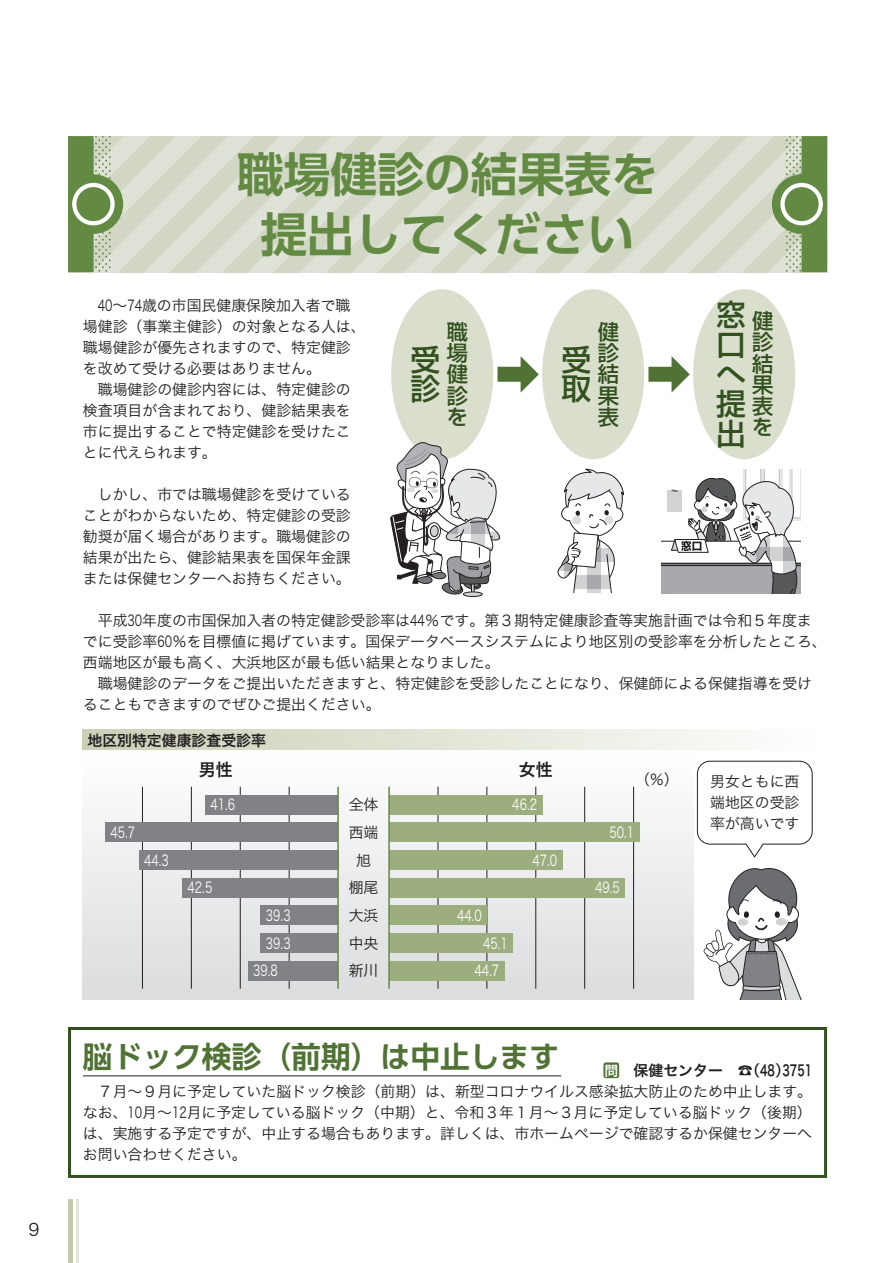
<style>
.page{position:relative;width:893px;height:1263px;background:#fff}
.page>*{position:absolute;margin:0;border:0;box-sizing:border-box;transform-origin:0 0}
.t1{font:700 46.8px/60px "UD Shin Go Pr 6 N De";color:#638a42;text-align:center}
.t2{font:700 29.7px "UD Shin Go Pr 6 N De";color:#507335}
.t3{font:500 29.7px/29.7px "Shin Go Pro";color:#32511f}
.t4{font:500 21.3px/21.3px "Shin Go Pro";color:#32511f;text-align:justify}
.t5{font:16.95px "Hira Kaku Pro W6";color:#231f20}
.t6{font:16.95px "Hira Kaku Pro W3";color:#231f20}
.t7{font:14.85px/21px "Hira Kaku Pro W3";color:#231f20;text-align:justify}
.t8{font:14.85px/21px "Hira Kaku Pro W3";color:#231f20;scale:.75 1}
.t9{font:14.85px/27.6px "Hira Kaku Pro W3";color:#fff;scale:.75 1}
.t10{font:14.85px "Hira Kaku Pro W6";color:#231f20}
.t11{font:500 14.85px "Shin Go Pro";color:#231f20}
.t12{font:14.85px "Hira Kaku Pro W6";color:#231f20;scale:.7 1}
.s1{font-family:"Hira Kaku Pro W6";font-weight:400}
.s2{font-size:13.8px;color:#fff}
.s3{color:#507335}
</style>
<div class="page">
<div style="left:68px;top:136px;width:759px;height:136px;background:#d8dccd"></div>
<svg style="left:68px;top:136px;width:55px;height:136px"></svg>
<svg style="left:72px;top:183px;width:43px;height:42px"></svg>
<div style="left:76px;top:187px;width:34px;height:34px;background:#638a42;border-radius:50%"></div>
<svg style="left:772px;top:136px;width:55px;height:136px"></svg>
<svg style="left:780px;top:183px;width:43px;height:42px"></svg>
<div style="left:785px;top:187px;width:34px;height:34px;background:#638a42;border-radius:50%"></div>
<div style="left:83px;top:729px;width:729px;height:21px;background:linear-gradient(to right,#c9cfb5,#fcfdfc)"></div>
<div style="left:693px;top:289px;width:102px;height:170px;background:#dadecc;border-radius:50%"></div>
<div style="left:542px;top:289px;width:102px;height:170px;background:#dadecc;border-radius:50%"></div>
<div style="left:648px;top:367px;width:26px;height:15px;background:#507335"></div>
<svg style="left:671px;top:356px;width:19px;height:37px"></svg>
<div style="left:497px;top:367px;width:26px;height:15px;background:#507335"></div>
<svg style="left:521px;top:356px;width:18px;height:36px"></svg>
<svg style="left:557px;top:468px;width:67px;height:124px"></svg>
<svg style="left:390px;top:272px;width:113px;height:325px"></svg>
<svg style="left:662px;top:469px;width:138px;height:124px"></svg>
<svg style="left:703px;top:868px;width:99px;height:131px"></svg>
<div style="left:83px;top:750px;width:610px;height:249px;background:linear-gradient(to bottom,#fcfcfc,#d9dbdd)"></div>
<hr style="left:438px;top:787px;width:1px;height:202px;background:#231f20">
<hr style="left:142px;top:787px;width:1px;height:202px;background:#231f20">
<hr style="left:487px;top:787px;width:1px;height:202px;background:#231f20">
<hr style="left:191px;top:787px;width:1px;height:202px;background:#231f20">
<hr style="left:535px;top:787px;width:1px;height:202px;background:#231f20">
<hr style="left:240px;top:787px;width:1px;height:202px;background:#231f20">
<hr style="left:584px;top:787px;width:1px;height:202px;background:#231f20">
<hr style="left:289px;top:787px;width:1px;height:202px;background:#231f20">
<hr style="left:633px;top:787px;width:1px;height:202px;background:#231f20">
<div style="left:248px;top:961px;width:90px;height:19px;background:#808285"></div>
<div style="left:389px;top:961px;width:115px;height:19px;background:#9dae7e"></div>
<div style="left:389px;top:933px;width:124px;height:19px;background:#9dae7e"></div>
<div style="left:261px;top:906px;width:77px;height:19px;background:#808285"></div>
<div style="left:261px;top:933px;width:77px;height:19px;background:#808285"></div>
<div style="left:389px;top:906px;width:98px;height:19px;background:#9dae7e"></div>
<div style="left:182px;top:878px;width:156px;height:19px;background:#808285"></div>
<div style="left:389px;top:878px;width:236px;height:19px;background:#9dae7e"></div>
<div style="left:139px;top:850px;width:199px;height:20px;background:#808285"></div>
<div style="left:389px;top:850px;width:173px;height:20px;background:#9dae7e"></div>
<div style="left:105px;top:823px;width:233px;height:19px;background:#808285"></div>
<div style="left:389px;top:823px;width:250px;height:19px;background:#9dae7e"></div>
<div style="left:205px;top:795px;width:133px;height:19px;background:#808285"></div>
<div style="left:389px;top:795px;width:153px;height:19px;background:#9dae7e"></div>
<hr style="left:337px;top:787px;width:2px;height:202px;background:#638a42">
<hr style="left:388px;top:787px;width:2px;height:202px;background:#638a42">
<svg style="left:697px;top:761px;width:116px;height:96px"></svg>
<svg style="left:68px;top:1027px;width:759px;height:151px"></svg>
<hr style="left:68px;top:1199px;width:4px;height:64px;background:#c4caad">
<hr style="left:77px;top:1199px;width:2px;height:64px;background:#e2e5d7">
<p class="t6" style="left:28px;top:1214px;width:13px">9</p>
<h1 class="t1" style="left:237px;top:143px;width:422px">職場健診の結果表を提出してください</h1>
<p class="t8" style="left:83px;top:294px;width:379px;text-indent:15px">40～74歳の市国民健康保険加入者で職場健診（事業主健診）の対象となる人は、職場健診が優先されますので、特定健診を改めて受ける必要はありません。</p>
<p class="t7" style="left:83px;top:378px;width:269px;text-indent:15px">職場健診の健診内容には、特定健診の検査項目が含まれており、健診結果表を市に提出することで特定健診を受けたことに代えられます。</p>
<p class="t7" style="left:83px;top:483px;width:269px;text-indent:15px">しかし、市では職場健診を受けていることがわからないため、特定健診の受診勧奨が届く場合があります。職場健診の結果が出たら、健診結果表を国保年金課または保健センターへお持ちください。</p>
<p class="t7" style="left:83px;top:609px;width:745px;text-align:left;text-indent:15px">平成30年度の市国保加入者の特定健診受診率は44％です。第３期特定健康診査等実施計画では令和５年度までに受診率60％を目標値に掲げています。国保データベースシステムにより地区別の受診率を分析したところ、西端地区が最も高く、大浜地区が最も低い結果となりました。</p>
<p class="t7" style="left:83px;top:672px;width:731px;text-indent:15px">職場健診のデータをご提出いただきますと、特定健診を受診したことになり、保健師による保健指導を受けることもできますのでぜひご提出ください。</p>
<h2 class="t3" style="left:716px;top:296px;width:31px;text-align:justify">窓口へ提出</h2>
<h3 class="t4" style="left:752px;top:308px;width:22px">健診結果表を</h3>
<h3 class="t4" style="left:447px;top:318px;width:23px">職場健診を</h3>
<h3 class="t4" style="left:598px;top:318px;width:22px">健診結果表</h3>
<h2 class="t3" style="left:411px;top:341px;width:31px">受診</h2>
<h2 class="t3" style="left:562px;top:341px;width:31px">受取</h2>
<p class="t10" style="left:87px;top:726px;width:180px">地区別特定健康診査受診率</p>
<p class="t5" style="left:199px;top:754px;width:36px">男性</p>
<p class="t5" style="left:519px;top:754px;width:36px">女性</p>
<p class="t9" style="left:210px;top:790px;width:34px">41.6</p>
<p class="t7" style="left:349px;top:793px;width:31px">全体</p>
<p class="t9" style="left:512px;top:790px;width:34px">46.2</p>
<p class="t9" style="left:110px;top:818px;width:34px">45.7</p>
<p class="t7" style="left:349px;top:821px;width:31px">西端</p>
<p class="t9" style="left:144px;top:845px;width:35px">44.3</p>
<p class="t7" style="left:356px;top:848px;width:16px">旭</p>
<p class="t9" style="left:532px;top:845px;width:34px">47.0</p>
<p class="t9" style="left:188px;top:873px;width:34px">42.5</p>
<p class="t7" style="left:349px;top:876px;width:31px">棚尾</p>
<p class="t7" style="left:349px;top:904px;width:31px">大浜</p>
<p class="t9" style="left:266px;top:900px;width:34px">39.3<br>39.3</p>
<p class="t9" style="left:457px;top:900px;width:35px">44.0</p>
<p class="t7" style="left:349px;top:931px;width:31px">中央</p>
<p class="t9" style="left:483px;top:928px;width:34px">45.1</p>
<p class="t9" style="left:253px;top:956px;width:34px">39.8</p>
<p class="t7" style="left:349px;top:959px;width:31px">新川</p>
<p class="t9" style="left:474px;top:956px;width:35px">44.7</p>
<p class="t7" style="left:635px;top:768px;width:45px">)％(</p>
<p class="t9" style="left:609px;top:818px;width:34px">50.1</p>
<p class="t9" style="left:595px;top:873px;width:34px">49.5</p>
<p class="t7" style="left:710px;top:770px;width:91px">男女ともに西</p>
<p class="t7" style="left:710px;top:791px;width:91px">端地区の受診率が高いです</p>
<h2 class="t2" style="left:83px;top:1032px;width:478px">脳ドック検診（前期）は中止します</h2>
<p class="t11" style="left:738px;top:1058px;width:53px">)☎ <span class="s1">48</span>(</p>
<p class="t10" style="left:604px;top:1057px;width:121px"><span class="s2">問</span><span class="s3">■</span>　保健センター</p>
<p class="t7" style="left:83px;top:1080px;width:731px;text-indent:15px">７月～９月に予定していた脳ドック検診（前期）は、新型コロナウイルス感染拡大防止のため中止します。なお、10月～12月に予定している脳ドック（中期）と、令和３年１月～３月に予定している脳ドック（後期(は、実施する予定ですが、中止する場合もあります。詳しくは、市ホームページで確認するか保健センターへお問い合わせください。</p>
<p class="t12" style="left:782px;top:1057px;width:44px">3751</p>
</div>
